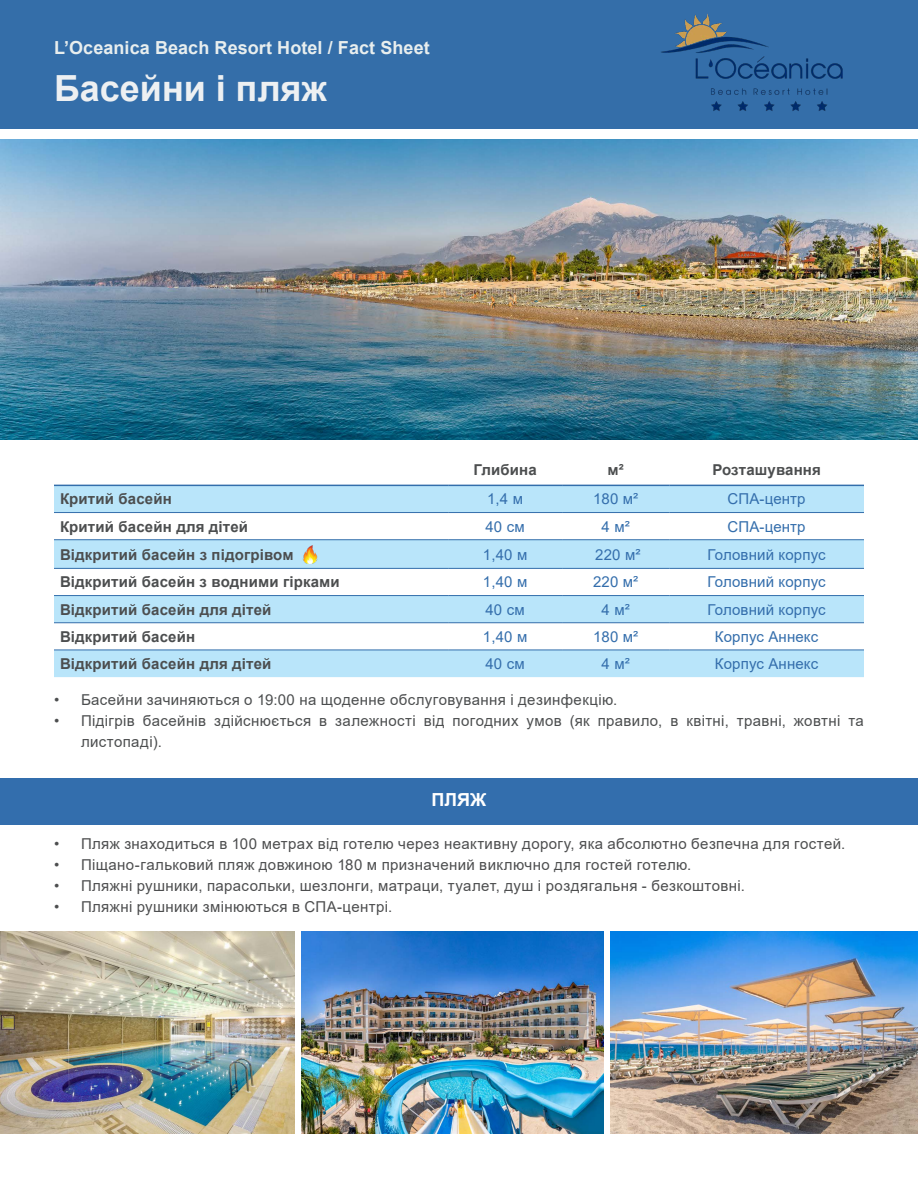
<style>
.page{position:relative;width:918px;height:1188px;background:#fff}
.page>*{position:absolute;margin:0;border:0;box-sizing:border-box;transform-origin:0 0}
.t1{font:700 36px "Arial";color:#edf0f2}
.t2{font:700 18px "Arial";letter-spacing:.005em;color:#e8eeee}
.t3{font:700 18px "Arial";color:#fff}
.t4{font:15px "Arial";letter-spacing:.025em;color:#4d4e4f}
.t5{font:700 15px "Arial";letter-spacing:.01em;color:#4c4e4f}
.t6{font:15px/21px "Arial";letter-spacing:.025em;color:#4c4e4f}
.t7{font:15px "Arial";letter-spacing:.01em;color:#346eac}
</style>
<div class="page">
<div style="left:0;top:0;width:918px;height:128px;background:#346ea9"></div>
<img style="left:301px;top:931px;width:303px;height:203px">
<img style="left:0;top:931px;width:294px;height:203px">
<svg style="left:54px;top:486px;width:810px;height:191px;fill:#b9e5fa"></svg>
<hr style="left:54px;top:512px;width:394px;height:1px;background:#336eab">
<hr style="left:448px;top:512px;width:114px;height:1px;background:#336eab">
<hr style="left:562px;top:512px;width:107px;height:1px;background:#336eab">
<hr style="left:669px;top:512px;width:195px;height:1px;background:#336eab">
<hr style="left:54px;top:539px;width:394px;height:1px;background:#336eab">
<hr style="left:448px;top:539px;width:114px;height:1px;background:#336eab">
<hr style="left:562px;top:539px;width:107px;height:1px;background:#336eab">
<hr style="left:669px;top:539px;width:195px;height:1px;background:#336eab">
<hr style="left:54px;top:568px;width:394px;height:1px;background:#336eab">
<hr style="left:448px;top:568px;width:114px;height:1px;background:#336eab">
<hr style="left:562px;top:568px;width:107px;height:1px;background:#336eab">
<hr style="left:669px;top:568px;width:195px;height:1px;background:#336eab">
<hr style="left:54px;top:595px;width:394px;height:1px;background:#336eab">
<hr style="left:448px;top:595px;width:114px;height:1px;background:#336eab">
<hr style="left:562px;top:595px;width:107px;height:1px;background:#336eab">
<hr style="left:669px;top:595px;width:195px;height:1px;background:#336eab">
<hr style="left:54px;top:622px;width:394px;height:1px;background:#336eab">
<hr style="left:448px;top:622px;width:114px;height:1px;background:#336eab">
<hr style="left:562px;top:622px;width:107px;height:1px;background:#336eab">
<hr style="left:669px;top:622px;width:195px;height:1px;background:#336eab">
<hr style="left:54px;top:650px;width:394px;height:1px;background:#336eab">
<hr style="left:448px;top:650px;width:114px;height:1px;background:#336eab">
<hr style="left:562px;top:650px;width:107px;height:1px;background:#336eab">
<hr style="left:669px;top:650px;width:195px;height:1px;background:#336eab">
<hr style="left:54px;top:485px;width:394px;height:1px;background:#336eab">
<hr style="left:448px;top:485px;width:114px;height:1px;background:#336eab">
<hr style="left:562px;top:485px;width:107px;height:1px;background:#336eab">
<hr style="left:669px;top:485px;width:195px;height:1px;background:#336eab">
<div style="left:0;top:778px;width:918px;height:47px;background:#336ead"></div>
<img style="left:611px;top:931px;width:307px;height:203px">
<img style="left:0;top:139px;width:918px;height:300px">
<img style="left:301px;top:546px;width:17px;height:17px">
<img style="left:661px;top:13px;width:182px;height:98px">
<p class="t2" style="left:54px;top:35px;width:377px">L’Oceanica Beach Resort Hotel / Fact Sheet</p>
<p class="t1" style="left:54px;top:63px;width:275px">Басейни і пляж</p>
<p class="t5" style="left:473px;top:459px;width:65px">Глибина</p>
<p class="t5" style="left:608px;top:459px;width:18px">м²</p>
<p class="t5" style="left:712px;top:459px;width:110px">Розташування</p>
<p class="t5" style="left:60px;top:489px;width:113px">Критий басейн</p>
<p class="t7" style="left:487px;top:489px;width:37px">1,4 м</p>
<p class="t7" style="left:593px;top:489px;width:47px">180 м²</p>
<p class="t7" style="left:728px;top:489px;width:80px">СПА-центр</p>
<p class="t5" style="left:60px;top:516px;width:190px">Критий басейн для дітей</p>
<p class="t7" style="left:486px;top:516px;width:41px">40 см</p>
<p class="t7" style="left:602px;top:516px;width:30px">4 м²</p>
<p class="t7" style="left:728px;top:516px;width:80px">СПА-центр</p>
<p class="t5" style="left:60px;top:544px;width:235px">Відкритий басейн з підогрівом</p>
<p class="t7" style="left:483px;top:544px;width:46px">1,40 м</p>
<p class="t7" style="left:595px;top:544px;width:47px">220 м²</p>
<p class="t7" style="left:708px;top:544px;width:120px">Головний корпус</p>
<p class="t5" style="left:60px;top:572px;width:281px">Відкритий басейн з водними гірками</p>
<p class="t7" style="left:483px;top:572px;width:46px">1,40 м</p>
<p class="t7" style="left:593px;top:572px;width:47px">220 м²</p>
<p class="t7" style="left:708px;top:572px;width:120px">Головний корпус</p>
<p class="t5" style="left:60px;top:599px;width:213px">Відкритий басейн для дітей</p>
<p class="t7" style="left:486px;top:599px;width:41px">40 см</p>
<p class="t7" style="left:602px;top:599px;width:30px">4 м²</p>
<p class="t7" style="left:708px;top:599px;width:120px">Головний корпус</p>
<p class="t5" style="left:60px;top:626px;width:137px">Відкритий басейн</p>
<p class="t7" style="left:483px;top:626px;width:46px">1,40 м</p>
<p class="t7" style="left:593px;top:626px;width:47px">180 м²</p>
<p class="t7" style="left:715px;top:626px;width:105px">Корпус Аннекс</p>
<p class="t5" style="left:60px;top:653px;width:213px">Відкритий басейн для дітей</p>
<p class="t7" style="left:486px;top:653px;width:41px">40 см</p>
<p class="t7" style="left:602px;top:653px;width:30px">4 м²</p>
<p class="t7" style="left:715px;top:653px;width:105px">Корпус Аннекс</p>
<p class="t6" style="left:54px;top:689px;width:565px">• Басейни зачиняються о 19:00 на щоденне обслуговування і дезинфекцію.</p>
<p class="t6" style="left:81px;top:710px;width:785px;text-indent:-27px">• Підігрів басейнів здійснюється в залежності від погодних умов (як правило, в квітні, травні, жовтні та листопаді).</p>
<p class="t3" style="left:432px;top:787px;width:56px">ПЛЯЖ</p>
<p class="t4" style="left:54px;top:833px;width:793px">• Пляж знаходиться в 100 метрах від готелю через неактивну дорогу, яка абсолютно безпечна для гостей.</p>
<p class="t4" style="left:54px;top:854px;width:639px">• Піщано-гальковий пляж довжиною 180 м призначений виключно для гостей готелю.</p>
<p class="t4" style="left:54px;top:875px;width:692px">• Пляжні рушники, парасольки, шезлонги, матраци, туалет, душ і роздягальня - безкоштовні.</p>
<p class="t4" style="left:54px;top:896px;width:340px">• Пляжні рушники змінюються в СПА-центрі.</p>
</div>
